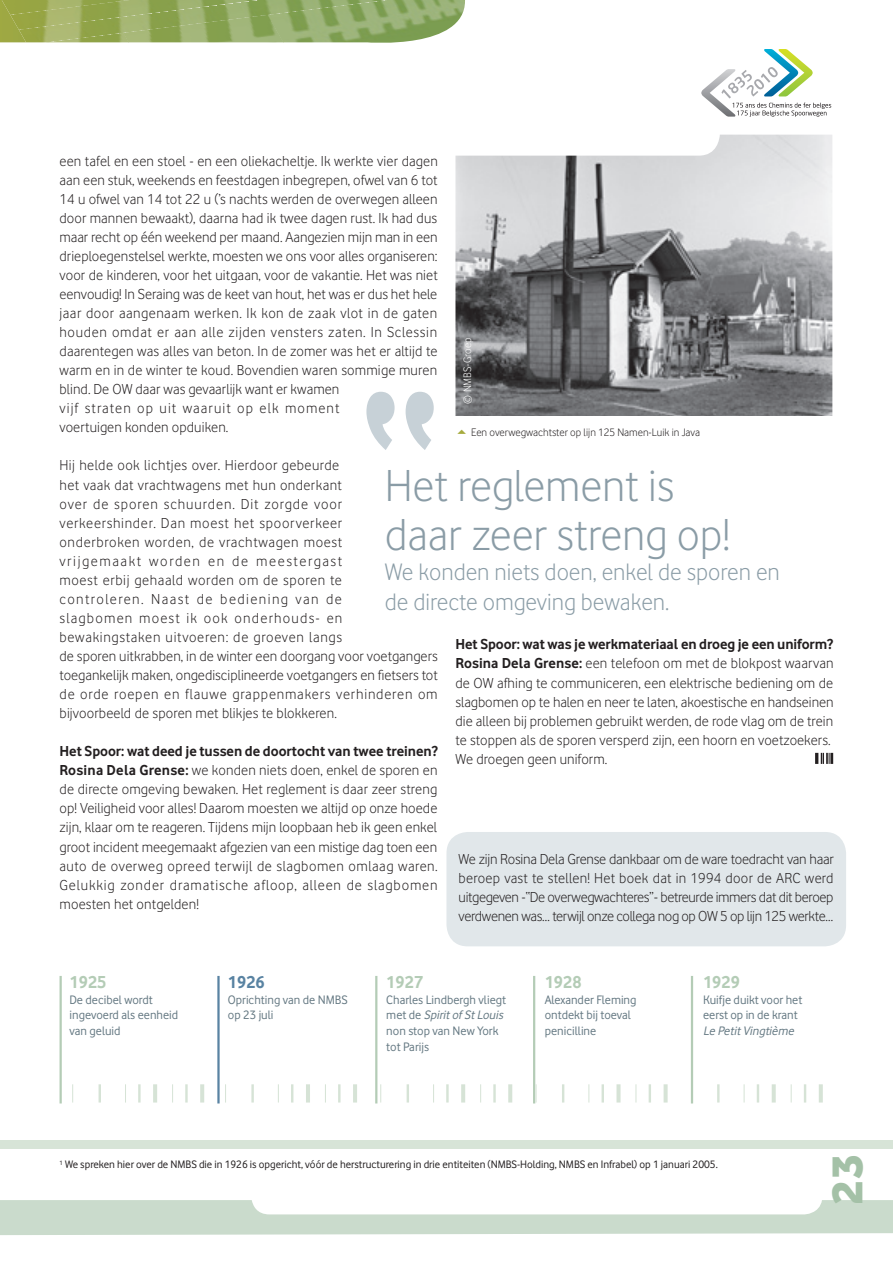
<style>
.page{position:relative;width:893px;height:1263px;background:#fff}
.page>*{position:absolute;margin:0;border:0;box-sizing:border-box;transform-origin:0 0}
.t1{font:46.5px/49.2px "Vodafone Lt";color:#8a9ca6}
.t2{font:45px "Vodafone Ex B";color:#a4c1a7}
.t3{font:24.75px/29.7px "Vodafone Lt";color:#8a9ca6}
.t4{font:700 18px "Vodafone Rg";color:#b4ccb6}
.t5{font:700 18px "Vodafone Rg";color:#5983a2}
.t6{font:15px/19px "Vodafone Lt";letter-spacing:.01em;color:#231f20}
.t7{font:15px/19px "Vodafone Lt";letter-spacing:.04em;color:#231f20}
.t8{font:700 15px "Vodafone Rg";letter-spacing:-.005em;color:#231f20}
.t9{font:12.75px/15.8px "Vodafone Rg";color:#647882}
.t10{font:italic 12.75px "Vodafone Rg";color:#647882}
.t11{font:11.25px "Vodafone Rg";color:#231f20}
.t12{font:11.25px "Vodafone Lt";color:#231f20}
.t13{font:11.25px "Vodafone Lt";color:#fff}
.s1{font-family:"Vodafone Rg";font-weight:700}
.s2{font-style:italic}
</style>
<div class="page">
<svg style="left:0;top:1200px;width:893px;height:35px"></svg>
<div style="left:0;top:1140px;width:893px;height:9px;background:#d7e4d7"></div>
<svg style="left:0;top:0;width:267px;height:43px"></svg>
<img style="left:267px;top:0;width:198px;height:43px">
<img style="left:19px;top:0;width:369px;height:42px">
<img style="left:123px;top:15px;width:161px;height:27px">
<img style="left:10px;top:0;width:249px;height:30px">
<img style="left:2px;top:0;width:129px;height:15px">
<img style="left:46px;top:33px;width:83px;height:9px">
<svg style="left:701px;top:49px;width:130px;height:68px"></svg>
<hr style="left:60px;top:976px;width:2px;height:127px;background:#b4ccb6">
<hr style="left:375px;top:976px;width:2px;height:127px;background:#b4ccb6">
<hr style="left:691px;top:976px;width:2px;height:127px;background:#b4ccb6">
<hr style="left:217px;top:976px;width:3px;height:127px;background:#5983a2">
<hr style="left:533px;top:976px;width:2px;height:127px;background:#b4ccb6">
<svg style="left:72px;top:1084px;width:1px;height:18px"></svg>
<svg style="left:125px;top:1084px;width:1px;height:18px"></svg>
<hr style="left:138px;top:1084px;width:3px;height:18px;background:#d6e3d6">
<hr style="left:153px;top:1084px;width:4px;height:18px;background:#d6e3d6">
<svg style="left:99px;top:1084px;width:2px;height:18px"></svg>
<svg style="left:172px;top:1084px;width:1px;height:18px"></svg>
<hr style="left:185px;top:1084px;width:3px;height:18px;background:#d6e3d6">
<hr style="left:200px;top:1084px;width:4px;height:18px;background:#d6e3d6">
<svg style="left:380px;top:1084px;width:1px;height:18px"></svg>
<svg style="left:433px;top:1084px;width:1px;height:18px"></svg>
<hr style="left:446px;top:1084px;width:3px;height:18px;background:#d6e3d6">
<hr style="left:461px;top:1084px;width:4px;height:18px;background:#d6e3d6">
<svg style="left:407px;top:1084px;width:2px;height:18px"></svg>
<svg style="left:480px;top:1084px;width:1px;height:18px"></svg>
<hr style="left:493px;top:1084px;width:3px;height:18px;background:#d6e3d6">
<hr style="left:508px;top:1084px;width:4px;height:18px;background:#d6e3d6">
<svg style="left:744px;top:1084px;width:1px;height:18px"></svg>
<svg style="left:757px;top:1084px;width:2px;height:18px"></svg>
<hr style="left:772px;top:1084px;width:4px;height:18px;background:#d6e3d6">
<hr style="left:717px;top:1084px;width:3px;height:18px;background:#d6e3d6">
<svg style="left:791px;top:1084px;width:1px;height:18px"></svg>
<svg style="left:804px;top:1084px;width:2px;height:18px"></svg>
<hr style="left:819px;top:1084px;width:4px;height:18px;background:#d6e3d6">
<svg style="left:225px;top:1084px;width:1px;height:18px"></svg>
<svg style="left:278px;top:1084px;width:1px;height:18px"></svg>
<svg style="left:291px;top:1084px;width:2px;height:18px"></svg>
<hr style="left:306px;top:1084px;width:4px;height:18px;background:#d6e3d6">
<hr style="left:251px;top:1084px;width:3px;height:18px;background:#d6e3d6">
<svg style="left:325px;top:1084px;width:1px;height:18px"></svg>
<hr style="left:338px;top:1084px;width:3px;height:18px;background:#d6e3d6">
<hr style="left:353px;top:1084px;width:4px;height:18px;background:#d6e3d6">
<svg style="left:536px;top:1084px;width:1px;height:18px"></svg>
<svg style="left:588px;top:1084px;width:1px;height:18px"></svg>
<svg style="left:602px;top:1084px;width:2px;height:18px"></svg>
<svg style="left:616px;top:1084px;width:4px;height:18px"></svg>
<svg style="left:562px;top:1084px;width:2px;height:18px"></svg>
<svg style="left:636px;top:1084px;width:1px;height:18px"></svg>
<svg style="left:649px;top:1084px;width:2px;height:18px"></svg>
<svg style="left:664px;top:1084px;width:4px;height:18px"></svg>
<svg style="left:815px;top:753px;width:18px;height:11px"></svg>
<img style="left:455px;top:135px;width:377px;height:281px">
<div style="left:446px;top:832px;width:400px;height:114px;background:#e1e7ea;border-radius:21px"></div>
<svg style="left:366px;top:392px;width:68px;height:58px"></svg>
<p class="t6" style="left:60px;top:151px;width:380px">een tafel en een stoel - en een oliekacheltje. Ik werkte vier dagen aan een stuk, weekends en feestdagen inbegrepen, ofwel van 6 tot 14 u ofwel van 14 tot 22 u (’s nachts werden de overwegen alleen door mannen bewaakt), daarna had ik twee dagen rust. Ik had dus maar recht op één weekend per maand. Aangezien mijn man in een drieploegenstelsel werkte, moesten we ons voor alles organiseren: voor de kinderen, voor het uitgaan, voor de vakantie. Het was niet eenvoudig! In Seraing was de keet van hout, het was er dus het hele jaar door aangenaam werken. Ik kon de zaak vlot in de gaten houden omdat er aan alle zijden vensters zaten. In Sclessin daarentegen was alles van beton. In de zomer was het er altijd te warm en in de winter te koud. Bovendien waren sommige muren blind. De OW daar was gevaarlijk want er kwamen<br>vijf straten op uit waaruit op elk moment<br>voertuigen konden opduiken.</p>
<p class="t7" style="left:60px;top:456px;width:380px">Hij helde ook lichtjes over. Hierdoor gebeurde<br>het vaak dat vrachtwagens met hun onderkant<br>over de sporen schuurden. Dit zorgde voor verkeershinder. Dan moest het spoorverkeer<br>onderbroken worden, de vrachtwagen moest<br>vrijgemaakt worden en de meestergast<br>moest erbij gehaald worden om de sporen te<br>controleren. Naast de bediening van de<br>slagbomen moest ik ook onderhouds- en bewakingstaken uitvoeren: de groeven langs<br>de sporen uitkrabben, in de winter een doorgang voor voetgangers toegankelijk maken, ongedisciplineerde voetgangers en fietsers tot de orde roepen en flauwe grappenmakers verhinderen om bijvoorbeeld de sporen met blikjes te blokkeren.</p>
<p class="t8" style="left:60px;top:742px;width:380px">Het Spoor: wat deed je tussen de doortocht van twee treinen?</p>
<p class="t6" style="left:60px;top:761px;width:380px;text-align:justify"><span class="s1">Rosina Dela Grense:</span> we konden niets doen, enkel de sporen en de directe omgeving bewaken. Het reglement is daar zeer streng op! Veiligheid voor alles! Daarom moesten we altijd op onze hoede zijn, klaar om te reageren. Tijdens mijn loopbaan heb ik geen enkel groot incident meegemaakt afgezien van een mistige dag toen een auto de overweg opreed terwijl de slagbomen omlaag waren.<br>Gelukkig zonder dramatische afloop, alleen de slagbomen moesten het ontgelden!</p>
<p class="t13" style="left:461px;top:404px;width:68px;rotate:-90deg">© NMBS-Groep</p>
<p class="t12" style="left:471px;top:426px;width:230px">Een overwegwachtster op lijn 125 Namen-Luik in Java</p>
<h1 class="t1" style="left:385px;top:461px;width:347px">Het reglement is daar zeer streng op!</h1>
<h3 class="t3" style="left:385px;top:557px;width:397px">We konden niets doen, enkel de sporen en de directe omgeving bewaken.</h3>
<p class="t8" style="left:455px;top:636px;width:379px">Het Spoor: wat was je werkmateriaal en droeg je een uniform?</p>
<p class="t6" style="left:455px;top:654px;width:380px"><span class="s1">Rosina Dela Grense:</span> een telefoon om met de blokpost waarvan de OW afhing te communiceren, een elektrische bediening om de slagbomen op te halen en neer te laten, akoestische en handseinen die alleen bij problemen gebruikt werden, de rode vlag om de trein te stoppen als de sporen versperd zijn, een hoorn en voetzoekers.<br>We droegen geen uniform.</p>
<p class="t6" style="left:459px;top:849px;width:377px;text-align:justify">We zijn Rosina Dela Grense dankbaar om de ware toedracht van haar beroep vast te stellen! Het boek dat in 1994 door de ARC werd uitgegeven -“De overwegwachteres”- betreurde immers dat dit beroep verdwenen was… terwijl onze collega nog op OW 5 op lijn 125 werkte…</p>
<p class="t4" style="left:70px;top:971px;width:38px">1925</p>
<p class="t9" style="left:70px;top:991px;width:110px">De decibel wordt ingevoerd als eenheid van geluid</p>
<p class="t5" style="left:228px;top:971px;width:38px">1926</p>
<p class="t9" style="left:228px;top:991px;width:121px">Oprichting van de NMBS op 23 juli</p>
<p class="t4" style="left:386px;top:971px;width:38px">1927</p>
<p class="t9" style="left:386px;top:991px;width:121px">Charles Lindbergh vliegt m e t d e <span class="s2">SpiritofStLouis </span>non stop van New York tot Parijs</p>
<p class="t4" style="left:545px;top:971px;width:38px">1928</p>
<p class="t9" style="left:545px;top:991px;width:93px">Alexander Fleming ontdekt bij toeval penicilline</p>
<p class="t4" style="left:703px;top:971px;width:38px">1929</p>
<p class="t9" style="left:703px;top:991px;width:101px">Kuifje duikt voor het eerst op in de krant</p>
<p class="t10" style="left:703px;top:1024px;width:95px">Le PetitVingtième</p>
<p class="t11" style="left:60px;top:1158px;width:660px"><sup>1</sup> We spreken hier over de NMBS die in 1926 is opgericht, vóór de herstructurering in drie entiteiten (NMBS-Holding, NMBS en Infrabel) op 1 januari 2005.</p>
<h2 class="t2" style="left:819px;top:1205px;width:52px;rotate:-90deg">23</h2>
</div>
